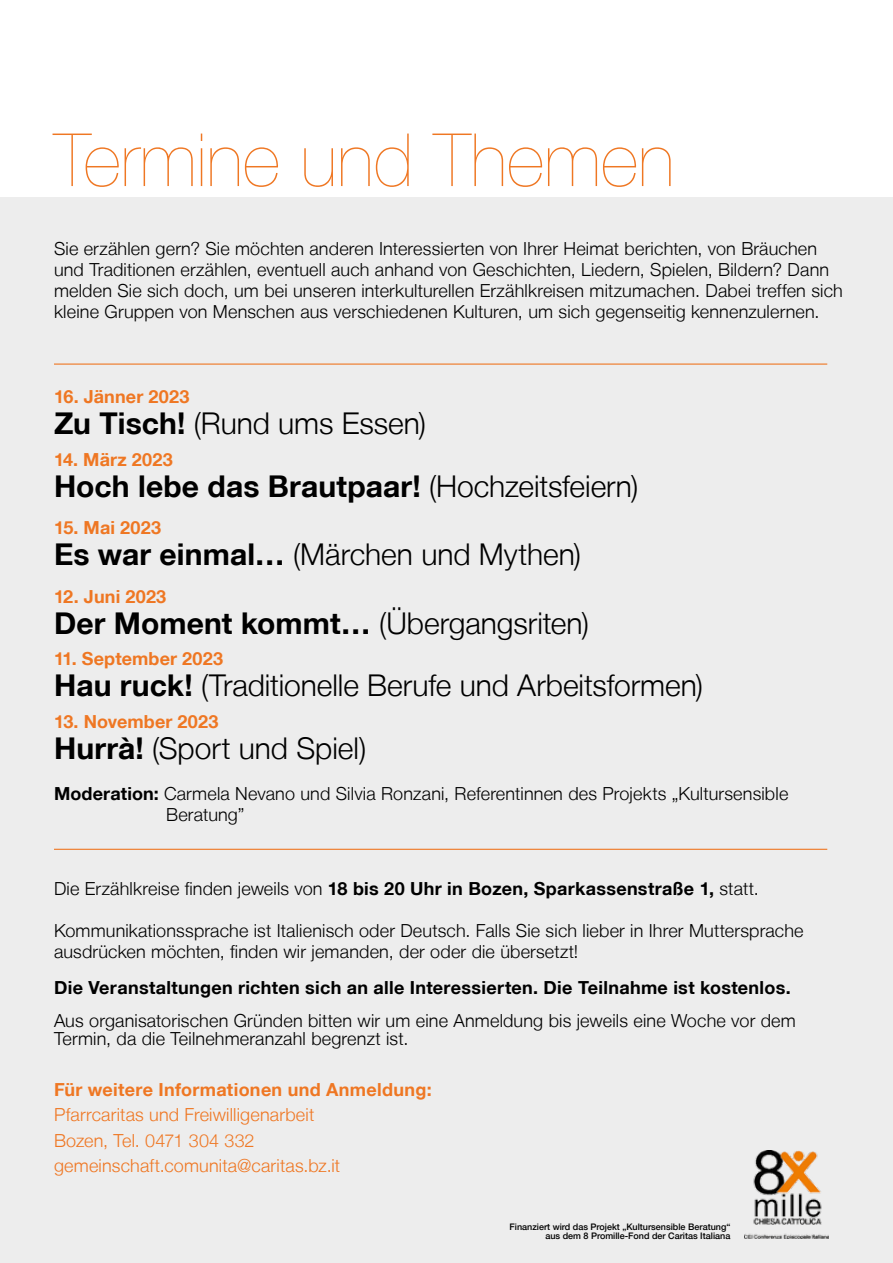
<style>
.page{position:relative;width:893px;height:1263px;background:#fff}
.page>*{position:absolute;margin:0;border:0;box-sizing:border-box;transform-origin:0 0}
.t1{font:200 73.5px "Helvetica Neue LT";color:#ef7723}
.t2{font:300 30px "Helvetica Neue LT";color:#000}
.t3{font:700 30px "Helvetica Neue LT";letter-spacing:.005em;color:#000}
.t4{font:300 18px/21px "Helvetica Neue LT";letter-spacing:.01em;color:#000}
.t5{font:700 18px "Helvetica Neue LT";letter-spacing:.01em;color:#ef7723}
.t6{font:300 18px/25.5px "Helvetica Neue LT";letter-spacing:.01em;color:#ef7723}
.t7{font:700 18px "Helvetica Neue LT";letter-spacing:.02em;color:#000}
.t8{font:500 9px/9px "Helvetica Neue LT";color:#000;text-align:right}
.s1{font-weight:700}
.s2{font-weight:300}
</style>
<div class="page">
<div style="left:0;top:197px;width:893px;height:1066px;background:#ededed"></div>
<hr style="left:54px;top:363px;width:773px;height:2px;background:#ef7723">
<hr style="left:54px;top:849px;width:773px;height:1px;background:#ef7723">
<img style="left:744px;top:1151px;width:85px;height:88px">
<h1 class="t1" style="left:54px;top:118px;width:622px">Termine und Themen</h1>
<p class="t4" style="left:54px;top:238px;width:790px">Sie erzählen gern? Sie möchten anderen Interessierten von Ihrer Heimat berichten, von Bräuchen und Traditionen erzählen, eventuell auch anhand von Geschichten, Liedern, Spielen, Bildern? Dann melden Sie sich doch, um bei unseren interkulturellen Erzählkreisen mitzumachen. Dabei treffen sich kleine Gruppen von Menschen aus verschiedenen Kulturen, um sich gegenseitig kennenzulernen.</p>
<p class="t5" style="left:54px;top:385px;width:137px">16. Jänner 2023</p>
<h2 class="t2" style="left:54px;top:405px;width:374px"><span class="s1">Zu Tisch!</span> (Rund ums Essen)</h2>
<p class="t5" style="left:54px;top:448px;width:120px">14. März 2023</p>
<h2 class="t3" style="left:54px;top:467px;width:586px">Hoch lebe das Brautpaar! <span class="s2">(Hochzeitsfeiern)</span></h2>
<p class="t5" style="left:54px;top:516px;width:109px">15. Mai 2023</p>
<h2 class="t2" style="left:54px;top:536px;width:529px"><span class="s1">Es war einmal…</span> (Märchen und Mythen)</h2>
<p class="t5" style="left:54px;top:585px;width:114px">12. Juni 2023</p>
<h2 class="t2" style="left:54px;top:605px;width:536px"><span class="s1">Der Moment kommt…</span> (Übergangsriten)</h2>
<p class="t5" style="left:54px;top:647px;width:171px">11. September 2023</p>
<h2 class="t2" style="left:54px;top:667px;width:651px"><span class="s1">Hau ruck!</span> (Traditionelle Berufe und Arbeitsformen)</h2>
<p class="t5" style="left:54px;top:710px;width:166px">13. November 2023</p>
<h2 class="t2" style="left:54px;top:730px;width:314px"><span class="s1">Hurrà!</span> (Sport und Spiel)</h2>
<p class="t4" style="left:166px;top:783px;width:624px;text-indent:-112px"><span class="s1">Moderation:</span> Carmela Nevano und Silvia Ronzani, Referentinnen des Projekts „Kultursensible<br>Beratung”</p>
<p class="t4" style="left:54px;top:877px;width:706px">Die Erzählkreise finden jeweils von <span class="s1">18 bis 20 Uhr in Bozen, Sparkassenstraße 1,</span> statt.</p>
<p class="t4" style="left:54px;top:919px;width:751px">Kommunikationssprache ist Italienisch oder Deutsch. Falls Sie sich lieber in Ihrer Muttersprache ausdrücken möchten, finden wir jemanden, der oder die übersetzt!</p>
<p class="t7" style="left:54px;top:976px;width:738px">Die Veranstaltungen richten sich an alle Interessierten. Die Teilnahme ist kostenlos.</p>
<p class="t4" style="left:54px;top:1011px;width:743px;line-height:18px">Aus organisatorischen Gründen bitten wir um eine Anmeldung bis jeweils eine Woche vor dem<br>Termin, da die Teilnehmeranzahl begrenzt ist.</p>
<p class="t5" style="left:54px;top:1078px;width:379px">Für weitere Informationen und Anmeldung:</p>
<p class="t6" style="left:54px;top:1101px;width:288px">Pfarrcaritas und Freiwilligenarbeit<br>Bozen, Tel. 0471 304 332 gemeinschaft.comunita@caritas.bz.it</p>
<p class="t8" style="left:510px;top:1222px;width:222px">Finanziert wird das Projekt „Kultursensible Beratung“ aus dem 8 Promille-Fond der Caritas Italiana</p>
</div>
